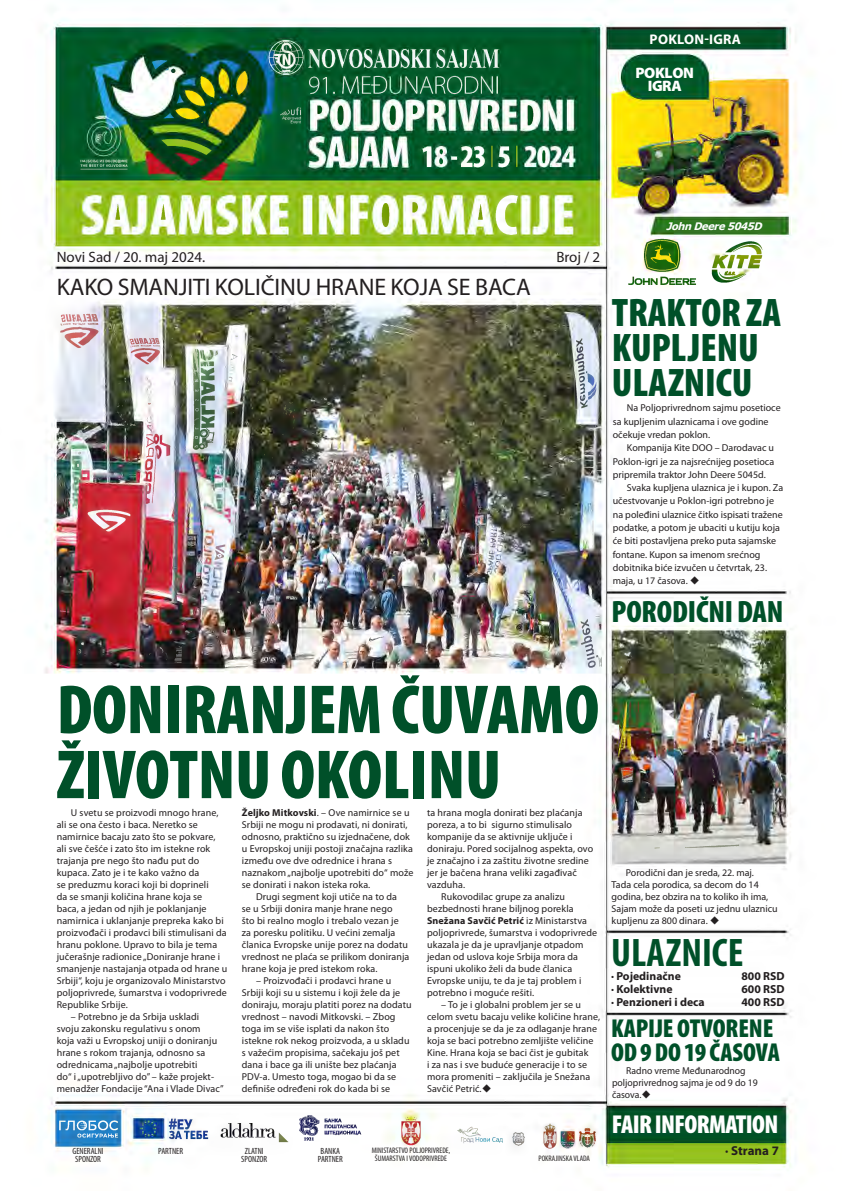
<style>
.page{position:relative;width:842px;height:1191px;background:#fff}
.page>*{position:absolute;margin:0;border:0;box-sizing:border-box;transform-origin:0 0}
.t1{font:900 condensed 70px/65px "Myriad Pro";letter-spacing:-.005em;color:#005029}
.t2{font:900 condensed 40px/35px "Myriad Pro";letter-spacing:-.005em;color:#005029}
.t3{font:700 condensed 40px "Myriad Pro";color:#005029}
.t4{font:900 condensed 31px "Myriad Pro";letter-spacing:-.005em;color:#005029}
.t5{font:900 condensed 26px/24px "Myriad Pro";letter-spacing:-.005em;color:#005029}
.t6{font:900 condensed 26px "Myriad Pro";letter-spacing:-.025em;color:#fff}
.t7{font:24px "Myriad Pro";letter-spacing:-.005em;color:#231f20}
.t8{font:900 15.2px/13.2px "Myriad Pro";letter-spacing:-.025em;color:#fff;text-align:center}
.t9{font:15px "Myriad Pro";color:#231f20}
.t10{font:700 14px "Myriad Pro";letter-spacing:.02em;color:#fff}
.t11{font:700 13px "Myriad Pro";color:#231f20}
.t12{font:700 11.7px "Myriad Pro";color:#231f20}
.t13{font:italic 700 10.4px "Verdana";color:#fff;scale:.96 1}
.t14{font:10px/12px "Myriad Pro";letter-spacing:.01em;color:#231f20}
.t15{font:700 10px "Myriad Pro";letter-spacing:.01em;color:#231f20}
.t16{font:condensed 9px/8px "Myriad Pro";color:#231f20}
.t17{font:condensed 8px/8px "Myriad Pro";color:#231f20;text-align:center}
.s1{font-weight:700}
.s2{font-weight:400}
</style>
<div class="page">
<img style="left:40px;top:18px;width:758px;height:1152px">
<h3 class="t10" style="left:650px;top:32px;width:93px">POKLON-IGRA</h3>
<h3 class="t8" style="left:635px;top:66px;width:60px">POKLON<br>IGRA</h3>
<h3 class="t9" style="left:57px;top:249px;width:150px">Novi Sad / 20. maj 2024.</h3>
<h3 class="t9" style="left:556px;top:249px;width:45px">Broj / 2</h3>
<h3 class="t7" style="left:57px;top:274px;width:476px">KAKO SMANJITI KOLIČINU HRANE KOJA SE BACA</h3>
<p class="t13" style="left:666px;top:219px;width:105px">JohnDeere5045D</p>
<h2 class="t2" style="left:612px;top:296px;width:171px">TRAKTOR ZA<br>KUPLJENU<br>ULAZNICU</h2>
<p class="t14" style="left:613px;top:401px;width:169px;line-height:13.3px;text-indent:14px">Na Poljoprivrednom sajmu posetioce sa kupljenim ulaznicama i ove godine očekuje vredan poklon.</p>
<p class="t14" style="left:627px;top:442px;width:149px">Kompanija Kite DOO – Darodavac u</p>
<p class="t14" style="left:613px;top:455px;width:163px">Poklon-igri je za najsrećnijeg posetioca</p>
<p class="t14" style="left:613px;top:469px;width:154px">pripremila traktor John Deere 5045d.</p>
<p class="t14" style="left:627px;top:482px;width:158px">Svaka kupljena ulaznica je i kupon. Za</p>
<p class="t14" style="left:613px;top:495px;width:163px">učestvovanje u Poklon-igri potrebno je</p>
<p class="t14" style="left:613px;top:508px;width:171px">na poleđini ulaznice čitko ispisati tražene</p>
<p class="t14" style="left:613px;top:522px;width:169px">podatke, a potom je ubaciti u kutiju koja</p>
<p class="t14" style="left:613px;top:535px;width:165px">će biti postavljena preko puta sajamske</p>
<p class="t14" style="left:613px;top:548px;width:149px">fontane. Kupon sa imenom srećnog</p>
<p class="t14" style="left:613px;top:562px;width:156px">dobitnika biće izvučen u četvrtak, 23.</p>
<p class="t14" style="left:613px;top:575px;width:88px">maja, u 17 časova. ◆</p>
<h3 class="t4" style="left:612px;top:594px;width:173px">PORODIČNI DAN</h3>
<h1 class="t1" style="left:57px;top:678px;width:544px">DONIRANJEM ČUVAMO<br>ŽIVOTNU OKOLINU</h1>
<p class="t14" style="left:57px;top:806px;width:172px;text-indent:14px">U svetu se proizvodi mnogo hrane, ali se ona često i baca. Neretko se namirnice bacaju zato što se pokvare, ali sve češće i zato što im istekne rok trajanja pre nego što nađu put do kupaca. Zato je i te kako važno da<br>se preduzmu koraci koji bi doprineli<br>da se smanji količina hrane koja se<br>baca, a jedan od njih je poklanjanje namirnica i uklanjanje prepreka kako bi proizvođači i prodavci bili stimulisani da hranu poklone. Upravo to bila je tema jučerašnje radionice „Doniranje hrane i smanjenje nastajanja otpada od hrane u Srbiji“, koju je organizovalo Ministarstvo poljoprivrede, šumarstva i vodoprivrede Republike Srbije.</p>
<p class="t14" style="left:57px;top:1010px;width:169px;text-indent:14px">– Potrebno je da Srbija uskladi svoju zakonsku regulativu s onom<br>koja važi u Evropskoj uniji o doniranju hrane s rokom trajanja, odnosno sa odrednicama „najbolje upotrebiti<br>do“ i „upotrebljivo do” – kaže projekt&shy;menadžer Fondacije “Ana i Vlade Divac”</p>
<p class="t14" style="left:242px;top:806px;width:169px"><span class="s1">Željko Mitkovski</span>. – Ove namirnice se u</p>
<p class="t14" style="left:242px;top:818px;width:167px">Srbiji ne mogu ni prodavati, ni donirati,</p>
<p class="t14" style="left:242px;top:830px;width:170px">odnosno, praktično su izjednačene, dok</p>
<p class="t14" style="left:242px;top:842px;width:173px">u Evropskoj uniji postoji značajna razlika</p>
<p class="t14" style="left:242px;top:854px;width:152px">između ove dve odrednice i hrana s</p>
<p class="t14" style="left:242px;top:866px;width:173px">naznakom „najbolje upotrebiti do“ može</p>
<p class="t14" style="left:242px;top:878px;width:130px">se donirati i nakon isteka roka.</p>
<p class="t14" style="left:256px;top:890px;width:143px">Drugi segment koji utiče na to da</p>
<p class="t14" style="left:242px;top:902px;width:152px">se u Srbiji donira manje hrane nego</p>
<p class="t14" style="left:242px;top:914px;width:158px">što bi realno moglo i trebalo vezan je</p>
<p class="t14" style="left:242px;top:926px;width:155px">za poresku politiku. U većini zemalja</p>
<p class="t14" style="left:242px;top:938px;width:168px">članica Evropske unije porez na dodatu</p>
<p class="t14" style="left:242px;top:950px;width:169px">vrednost ne plaća se prilikom doniranja</p>
<p class="t14" style="left:242px;top:962px;width:137px">hrane koja je pred istekom roka.</p>
<p class="t14" style="left:242px;top:974px;width:171px;text-indent:14px">– Proizvođači i prodavci hrane u Srbiji koji su u sistemu i koji žele da je doniraju, moraju platiti porez na dodatu vrednost – navodi Mitkovski. – Zbog toga im se više isplati da nakon što istekne rok nekog proizvoda, a u skladu s važećim propisima, sačekaju još pet dana i bace ga ili unište bez plaćanja PDV-a. Umesto toga, mogao bi da se definiše određeni rok do kada bi se</p>
<p class="t14" style="left:427px;top:806px;width:157px">ta hrana mogla donirati bez plaćanja</p>
<p class="t14" style="left:427px;top:818px;width:146px">poreza, a to bi sigurno stimulisalo</p>
<p class="t14" style="left:427px;top:830px;width:147px">kompanije da se aktivnije uključe i</p>
<p class="t14" style="left:427px;top:842px;width:168px">doniraju. Pored socijalnog aspekta, ovo</p>
<p class="t14" style="left:427px;top:854px;width:163px">je značajno i za zaštitu životne sredine</p>
<p class="t14" style="left:427px;top:866px;width:151px">jer je bačena hrana veliki zagađivač</p>
<p class="t14" style="left:427px;top:878px;width:40px">vazduha.</p>
<p class="t14" style="left:441px;top:890px;width:125px">Rukovodilac grupe za analizu</p>
<p class="t14" style="left:427px;top:902px;width:148px">bezbednosti hrane biljnog porekla</p>
<p class="t15" style="left:427px;top:914px;width:161px">Snežana Savčić Petrić <span class="s2">iz Ministarstva</span></p>
<p class="t14" style="left:427px;top:926px;width:172px">poljoprivrede, šumarstva i vodoprivrede</p>
<p class="t14" style="left:427px;top:938px;width:158px">ukazala je da je upravljanje otpadom</p>
<p class="t14" style="left:427px;top:950px;width:153px">jedan od uslova koje Srbija mora da</p>
<p class="t14" style="left:427px;top:962px;width:147px">ispuni ukoliko želi da bude članica</p>
<p class="t14" style="left:427px;top:974px;width:156px">Evropske uniju, te da je taj problem i</p>
<p class="t14" style="left:427px;top:986px;width:109px">potrebno i moguće rešiti.</p>
<p class="t14" style="left:427px;top:998px;width:174px;text-indent:14px">– To je i globalni problem jer se u celom svetu bacaju velike količine hrane, a procenjuje se da je za odlaganje hrane koja se baci potrebno zemljište veličine Kine. Hrana koja se baci čist je gubitak<br>i za nas i sve buduće generacije i to se mora promeniti – zaključila je Snežana Savčić Petrić.◆</p>
<p class="t16" style="left:241px;top:1147px;width:27px;text-align:center">ZLATNI<br>SPONZOR</p>
<p class="t17" style="left:372px;top:1146px;width:80px">MINISTARSTVO POLJOPRIVREDE,<br>ŠUMARSTVA I VODOPRIVREDE</p>
<p class="t17" style="left:539px;top:1154px;width:53px">POKRAJINSKA VLADA</p>
<p class="t16" style="left:72px;top:1147px;width:33px">GENERALNI<br>SPONZOR</p>
<p class="t16" style="left:318px;top:1147px;width:26px">BANKA<br>PARTNER</p>
<p class="t16" style="left:158px;top:1147px;width:26px">PARTNER</p>
<p class="t14" style="left:612px;top:866px;width:168px;text-indent:14px">Porodični dan je sreda, 22. maj.<br>Tada cela porodica, sa decom do 14 godina, bez obzira na to koliko ih ima, Sajam može da poseti uz jednu ulaznicu kupljenu za 800 dinara. ◆</p>
<h2 class="t3" style="left:611px;top:931px;width:134px">ULAZNICE</h2>
<p class="t12" style="left:611px;top:969px;width:71px">· Pojedinačne</p>
<p class="t12" style="left:741px;top:969px;width:45px">800 RSD</p>
<p class="t12" style="left:611px;top:982px;width:63px">· Kolektivne</p>
<p class="t12" style="left:741px;top:982px;width:45px">600 RSD</p>
<p class="t12" style="left:611px;top:995px;width:95px">· Penzioneri i deca</p>
<p class="t12" style="left:741px;top:995px;width:45px">400 RSD</p>
<h3 class="t5" style="left:611px;top:1016px;width:170px">KAPIJE OTVORENE<br>OD 9 DO 19 ČASOVA</h3>
<p class="t14" style="left:612px;top:1064px;width:147px;text-indent:14px">Radno vreme Međunarodnog poljoprivrednog sajma je od 9 do 19 časova.◆</p>
<h3 class="t6" style="left:612px;top:1110px;width:168px">FAIR INFORMATION</h3>
<h3 class="t11" style="left:725px;top:1143px;width:55px">· Strana 7</h3>
</div>
